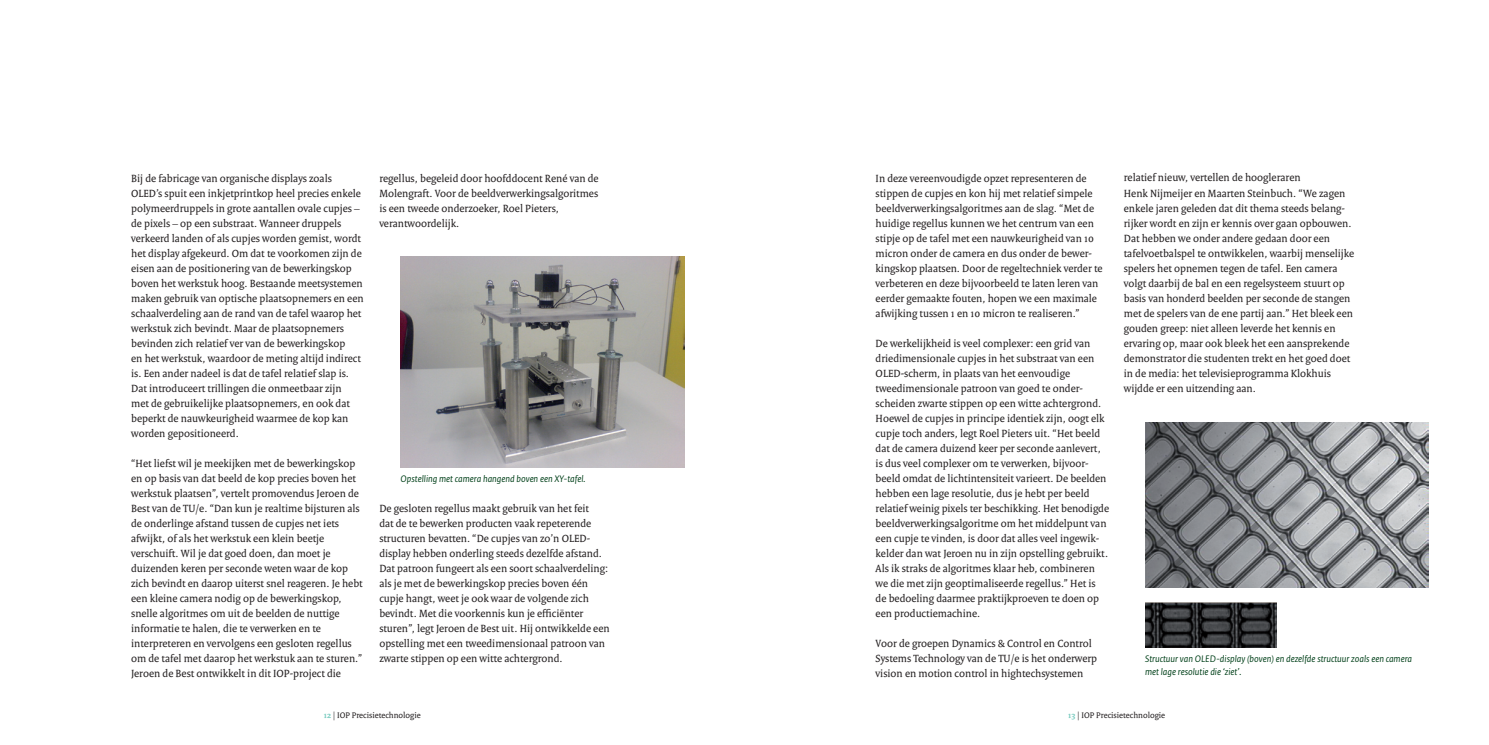
<style>
.page{position:relative;width:1489px;height:745px;background:#fff}
.page>*{position:absolute;margin:0;border:0;box-sizing:border-box;transform-origin:0 0}
.t1{font:11.25px/15px "Rijksoverheid Serif";color:#231f20}
.t2{font:italic 10px/12.5px "Rijksoverheid Sans Text";color:#004019}
.t3{font:8.75px "Rijksoverheid Serif";color:#231f20}
.s1{font-weight:700;color:#78cbbf}
</style>
<div class="page">
<img style="left:1145px;top:422px;width:283px;height:165px">
<img style="left:400px;top:257px;width:284px;height:210px">
<img style="left:1145px;top:602px;width:131px;height:45px">
<p class="t1" style="left:131px;top:170px;width:234px">Bij de fabricage van organische displays zoals OLED’s spuit een inkjetprintkop heel precies enkele polymeerdruppels in grote aantallen ovale cupjes – de pixels – op een substraat. Wanneer druppels verkeerd landen of als cupjes worden gemist, wordt het display afgekeurd. Om dat te voorkomen zijn de eisen aan de positionering van de bewerkingskop boven het werkstuk hoog. Bestaande meetsystemen maken gebruik van optische plaatsopnemers en een schaalverdeling aan de rand van de tafel waarop het werkstuk zich bevindt. Maar de plaatsopnemers bevinden zich relatief ver van de bewerkingskop<br>en het werkstuk, waardoor de meting altijd indirect is. Een ander nadeel is dat de tafel relatief slap is.<br>Dat introduceert trillingen die onmeetbaar zijn<br>met de gebruikelijke plaatsopnemers, en ook dat beperkt de nauwkeurigheid waarmee de kop kan worden gepositioneerd.</p>
<p class="t1" style="left:131px;top:455px;width:233px">“Het liefst wil je meekijken met de bewerkingskop en op basis van dat beeld de kop precies boven het werkstuk plaatsen”, vertelt promovendus Jeroen de Best van de TU/e. “Dan kun je realtime bijsturen als de onderlinge afstand tussen de cupjes net iets afwijkt, of als het werkstuk een klein beetje verschuift. Wil je dat goed doen, dan moet je duizenden keren per seconde weten waar de kop zich bevindt en daarop uiterst snel reageren. Je hebt een kleine camera nodig op de bewerkingskop, snelle algoritmes om uit de beelden de nuttige informatie te halen, die te verwerken en te interpreteren en vervolgens een gesloten regellus om de tafel met daarop het werkstuk aan te sturen.” Jeroen de Best ontwikkelt in dit IOP-project die</p>
<p class="t1" style="left:379px;top:170px;width:221px">regellus, begeleid door hoofddocent René van de Molengraft. Voor de beeldverwerkingsalgoritmes is een tweede onderzoeker, Roel Pieters, verantwoordelijk.</p>
<p class="t2" style="left:400px;top:472px;width:186px">Opstelling met camera hangend boven een XY-tafel.</p>
<p class="t1" style="left:379px;top:500px;width:232px">De gesloten regellus maakt gebruik van het feit<br>dat de te bewerken producten vaak repeterende structuren bevatten. “De cupjes van zo’n OLED&shy;display hebben onderling steeds dezelfde afstand.<br>Dat patroon fungeert als een soort schaalverdeling: als je met de bewerkingskop precies boven één cupje hangt, weet je ook waar de volgende zich bevindt. Met die voorkennis kun je efficiënter sturen”, legt Jeroen de Best uit. Hij ontwikkelde een opstelling met een tweedimensionaal patroon van zwarte stippen op een witte achtergrond.</p>
<p class="t1" style="left:875px;top:170px;width:228px">In deze vereenvoudigde opzet representeren de stippen de cupjes en kon hij met relatief simpele beeldverwerkingsalgoritmes aan de slag. “Met de huidige regellus kunnen we het centrum van een stipje op de tafel met een nauwkeurigheid van 10 micron onder de camera en dus onder de bewer&shy;kingskop plaatsen. Door de regeltechniek verder te verbeteren en deze bijvoorbeeld te laten leren van eerder gemaakte fouten, hopen we een maximale afwijking tussen 1 en 10 micron te realiseren.”</p>
<p class="t1" style="left:875px;top:335px;width:235px">De werkelijkheid is veel complexer: een grid van driedimensionale cupjes in het substraat van een OLED-scherm, in plaats van het eenvoudige tweedimensionale patroon van goed te onder&shy;scheiden zwarte stippen op een witte achtergrond.<br>Hoewel de cupjes in principe identiek zijn, oogt elk cupje toch anders, legt Roel Pieters uit. “Het beeld dat de camera duizend keer per seconde aanlevert, is dus veel complexer om te verwerken, bijvoor&shy;beeld omdat de lichtintensiteit varieert. De beelden hebben een lage resolutie, dus je hebt per beeld relatief weinig pixels ter beschikking. Het benodigde beeldverwerkingsalgoritme om het middelpunt van een cupje te vinden, is door dat alles veel ingewik&shy;kelder dan wat Jeroen nu in zijn opstelling gebruikt.<br>Als ik straks de algoritmes klaar heb, combineren we die met zijn geoptimaliseerde regellus.” Het is de bedoeling daarmee praktijkproeven te doen op een productiemachine.</p>
<p class="t1" style="left:875px;top:635px;width:223px">Voor de groepen Dynamics &amp; Control en Control<br>Systems Technology van de TU/e is het onderwerp vision en motion control in hightechsystemen</p>
<p class="t1" style="left:1123px;top:170px;width:232px">relatief nieuw, vertellen de hoogleraren<br>Henk Nijmeijer en Maarten Steinbuch. “We zagen enkele jaren geleden dat dit thema steeds belang&shy;rijker wordt en zijn er kennis over gaan opbouwen.<br>Dat hebben we onder andere gedaan door een tafelvoetbalspel te ontwikkelen, waarbij menselijke spelers het opnemen tegen de tafel. Een camera volgt daarbij de bal en een regelsysteem stuurt op basis van honderd beelden per seconde de stangen met de spelers van de ene partij aan.” Het bleek een gouden greep: niet alleen leverde het kennis en ervaring op, maar ook bleek het een aansprekende demonstrator die studenten trekt en het goed doet in de media: het televisieprogramma Klokhuis wijdde er een uitzending aan.</p>
<p class="t2" style="left:1144px;top:652px;width:268px">Structuur van OLED-display (boven) en dezelfde structuur zoals een camera met lage resolutie die ‘ziet’.</p>
<p class="t3" style="left:324px;top:709px;width:98px"><span class="s1">12</span> | IOP Precisietechnologie</p>
<p class="t3" style="left:1068px;top:709px;width:98px"><span class="s1">13</span> | IOP Precisietechnologie</p>
</div>
